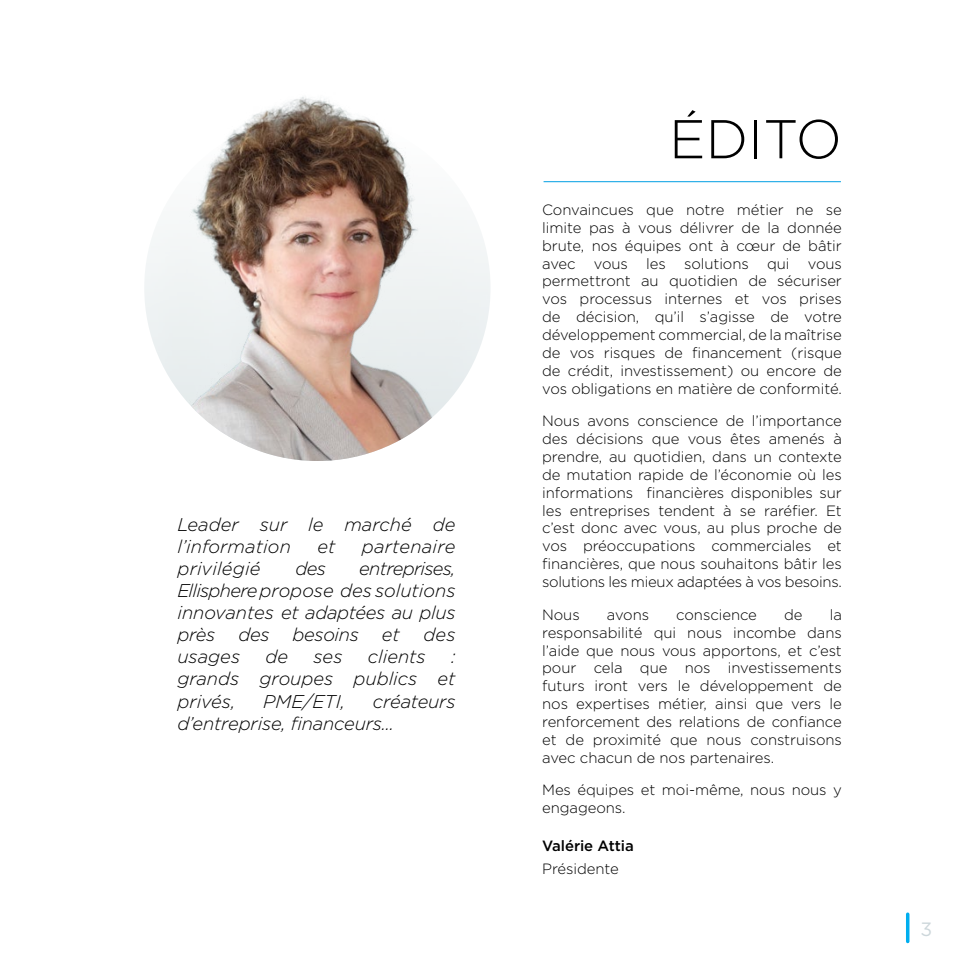
<style>
.page{position:relative;width:968px;height:968px;background:#fff}
.page>*{position:absolute;margin:0;border:0;box-sizing:border-box;transform-origin:0 0}
.t1{font:300 54.43px "Gotham";color:#000}
.t2{font:19.25px "Gotham";color:#cdd7db}
.t3{font:italic 300 18.38px/22.1px "Gotham";color:#000}
.t4{font:italic 300 18.38px "Gotham";letter-spacing:-.02em;color:#000}
.t5{font:300 14.88px/17.8px "Gotham";letter-spacing:-.005em;color:#000;text-align:justify}
.t6{font:500 14.88px "Gotham";letter-spacing:-.005em;color:#000}
</style>
<div class="page">
<hr style="left:543px;top:181px;width:297px;height:1px;background:#009fe3">
<img style="left:158px;top:354px;width:319px;height:107px">
<img style="left:144px;top:97px;width:346px;height:257px">
<svg style="left:906px;top:914px;width:3px;height:27px"></svg>
<p class="t3" style="left:177px;top:513px;width:279px">Leader sur le marché de l’information</p>
<p class="t3" style="left:317px;top:535px;width:20px">et</p>
<p class="t3" style="left:362px;top:535px;width:95px">partenaire</p>
<p class="t3" style="left:177px;top:557px;width:84px">privilégié</p>
<p class="t3" style="left:295px;top:557px;width:32px">des</p>
<p class="t3" style="left:177px;top:557px;width:279px;text-align:justify;text-indent:182px">entreprises, Ellisphere propose des solutions innovantes et adaptées au plus près</p>
<p class="t3" style="left:238px;top:623px;width:33px">des</p>
<p class="t4" style="left:292px;top:623px;width:68px">besoins</p>
<p class="t3" style="left:382px;top:623px;width:19px">et</p>
<p class="t3" style="left:423px;top:623px;width:33px">des</p>
<p class="t3" style="left:177px;top:645px;width:64px">usages</p>
<p class="t3" style="left:265px;top:645px;width:24px">de</p>
<p class="t3" style="left:313px;top:645px;width:30px">ses</p>
<p class="t3" style="left:368px;top:645px;width:59px">clients</p>
<p class="t3" style="left:177px;top:645px;width:279px;text-align:justify;text-indent:273px">: grands groupes publics et privés,</p>
<p class="t3" style="left:263px;top:689px;width:83px">PME/ETI,</p>
<p class="t3" style="left:177px;top:689px;width:279px;text-indent:195px">créateurs d’entreprise, financeurs...</p>
<h1 class="t1" style="left:669px;top:105px;width:174px">ÉDITO</h1>
<p class="t5" style="left:542px;top:200px;width:301px">Convaincues que notre métier ne se limite pas à vous délivrer de la donnée brute, nos équipes ont à cœur de bâtir avec vous les solutions qui vous permettront au quotidien de sécuriser vos processus internes et vos prises de décision, qu’il s’agisse de votre développement commercial, de la maîtrise de vos risques de financement (risque de crédit, investissement) ou encore de vos obligations en matière de conformité.</p>
<p class="t5" style="left:542px;top:411px;width:301px">Nous avons conscience de l’importance des décisions que vous êtes amenés à prendre, au quotidien, dans un contexte de mutation rapide de l’économie où les informations financières disponibles sur les entreprises tendent à se raréfier. Et c’est donc avec vous, au plus proche de vos préoccupations commerciales et financières, que nous souhaitons bâtir les solutions les mieux adaptées à vos besoins.</p>
<p class="t5" style="left:542px;top:605px;width:39px">Nous</p>
<p class="t5" style="left:607px;top:605px;width:44px">avons</p>
<p class="t5" style="left:676px;top:605px;width:82px">conscience</p>
<p class="t5" style="left:784px;top:605px;width:20px">de</p>
<p class="t5" style="left:542px;top:605px;width:301px;text-indent:287px">la responsabilité qui nous incombe dans l’aide que nous vous apportons, et c’est pour cela que nos investissements futurs iront vers le développement de nos expertises métier, ainsi que vers le renforcement des relations de confiance et de proximité que nous construisons avec chacun de nos partenaires.</p>
<p class="t5" style="left:542px;top:780px;width:301px">Mes équipes et moi-même, nous nous y engageons.</p>
<p class="t6" style="left:542px;top:836px;width:93px">Valérie Attia</p>
<p class="t5" style="left:542px;top:859px;width:78px">Présidente</p>
<p class="t2" style="left:920px;top:917px;width:13px">3</p>
</div>
